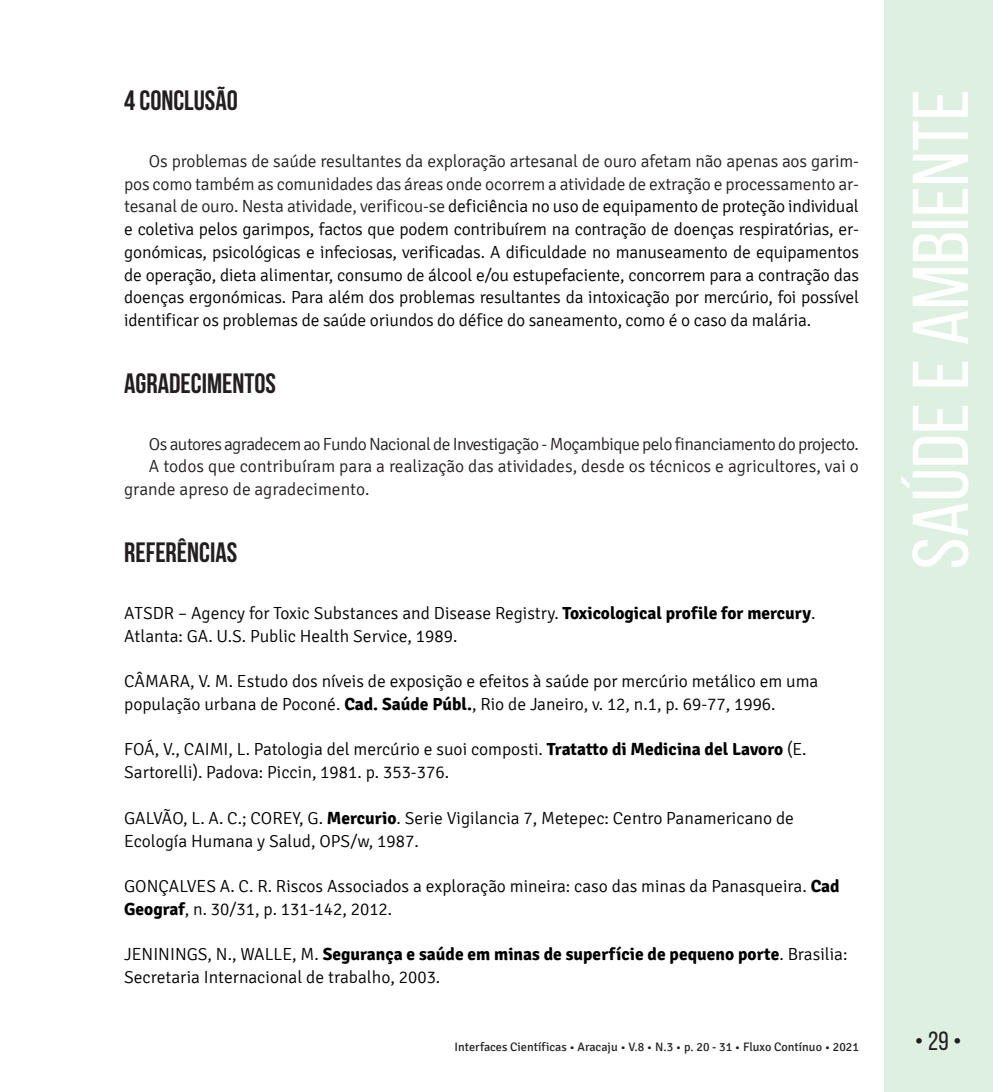
<style>
.page{position:relative;width:993px;height:1092px;background:#fff}
.page>*{position:absolute;margin:0;border:0;box-sizing:border-box;transform-origin:0 0}
.t1{font:78.75px "Bebas Neue";color:#fff;scale:1.09 1}
.Título_1{font:700 28px "Bebas Neue";color:#231f20}
.t2{font:26.25px "Bebas Neue";color:#231f20}
.TEXTO{font:300 17.5px/22.8px "Signika";color:#000}
.TEXTO-2{font:300 17.5px/22.8px "Signika";letter-spacing:-.01em;color:#231f20}
.TEXTO-3{font:300 17.5px "Signika";letter-spacing:-.03em;color:#231f20}
.t3{font:12.25px "Signika";color:#231f20}
.s1{color:#231f20}
.s2{font-weight:700}
</style>
<div class="page">
<div style="left:883px;top:0;width:109px;height:1091px;background:#def1e0"></div>
<p class="Título_1" style="left:124px;top:85px;width:115px">4 CONCLUSÃO</p>
<p class="TEXTO" style="left:124px;top:150px;width:736px;text-align:justify;text-indent:25px"><span class="s1">Os problemas de saúde resultantes da exploração artesanal de ouro afetam não apenas aos garim&shy;pos como também as comunidades das áreas onde ocorrem a atividade de extração e processamento ar&shy;tesanal de ouro. Nesta atividade, verificou-se</span> deficiência no uso de equipamento de proteção individual e coletiva pelos garimpos, factos que podem contribuírem na contração de doenças respiratórias, er&shy;gonómicas, psicológicas e infeciosas, verificadas. A dificuldade no manuseamento de equipamentos de operação, dieta alimentar, consumo de álcool e/ou estupefaciente, concorrem para a contração das doenças ergonómicas. Para além dos problemas resultantes da intoxicação por mercúrio, foi possível identificar os problemas de saúde oriundos do défice do saneamento, como é o caso da malária.</p>
<p class="Título_1" style="left:124px;top:368px;width:153px">AGRADECIMENTOS</p>
<p class="TEXTO-3" style="left:149px;top:434px;width:711px">Os autores agradecem ao Fundo Nacional de Investigação - Moçambique pelo financiamento do projecto.</p>
<p class="TEXTO-2" style="left:124px;top:455px;width:736px;text-indent:25px">A todos que contribuíram para a realização das atividades, desde os técnicos e agricultores, vai o grande apreso de agradecimento.</p>
<p class="Título_1" style="left:124px;top:537px;width:115px">REFERÊNCIAS</p>
<p class="TEXTO" style="left:124px;top:602px;width:692px">ATSDR – Agency for Toxic Substances and Disease Registry. <span class="s2">Toxicological profile for mercury</span>.<br>Atlanta: GA. U.S. Public Health Service, 1989.</p>
<p class="TEXTO" style="left:124px;top:670px;width:695px">CÂMARA, V. M. Estudo dos níveis de exposição e efeitos à saúde por mercúrio metálico em uma população urbana de Poconé. <span class="s2">Cad. Saúde Públ.</span>, Rio de Janeiro, v. 12, n.1, p. 69-77, 1996.</p>
<p class="TEXTO" style="left:124px;top:738px;width:683px">FOÁ, V., CAIMI, L. Patologia del mercúrio e suoi composti. <span class="s2">Tratatto di Medicina del Lavoro</span> (E.<br>Sartorelli). Padova: Piccin, 1981. p. 353-376.</p>
<p class="TEXTO" style="left:124px;top:806px;width:671px">GALVÃO, L. A. C.; COREY, G. <span class="s2">Mercurio</span>. Serie Vigilancia 7, Metepec: Centro Panamericano de<br>Ecología Humana y Salud, OPS/w, 1987.</p>
<p class="TEXTO" style="left:124px;top:875px;width:716px">GONÇALVES A. C. R. Riscos Associados a exploração mineira: caso das minas da Panasqueira. <span class="s2">Cad<br>Geograf</span>, n. 30/31, p. 131-142, 2012.</p>
<p class="TEXTO" style="left:124px;top:943px;width:724px">JENININGS, N., WALLE, M. <span class="s2">Segurança e saúde em minas de superfície de pequeno porte</span>. Brasilia:<br>Secretaria Internacional de trabalho, 2003.</p>
<h1 class="t1" style="left:897px;top:569px;width:442px;rotate:-90deg">Saúde e Ambiente</h1>
<p class="t3" style="left:454px;top:1040px;width:405px">Interfaces Científicas • Aracaju • V.8 • N.3 • p. 20 - 31 • Fluxo Contínuo • 2021</p>
<h3 class="t2" style="left:914px;top:1026px;width:49px">• 29 •</h3>
</div>
